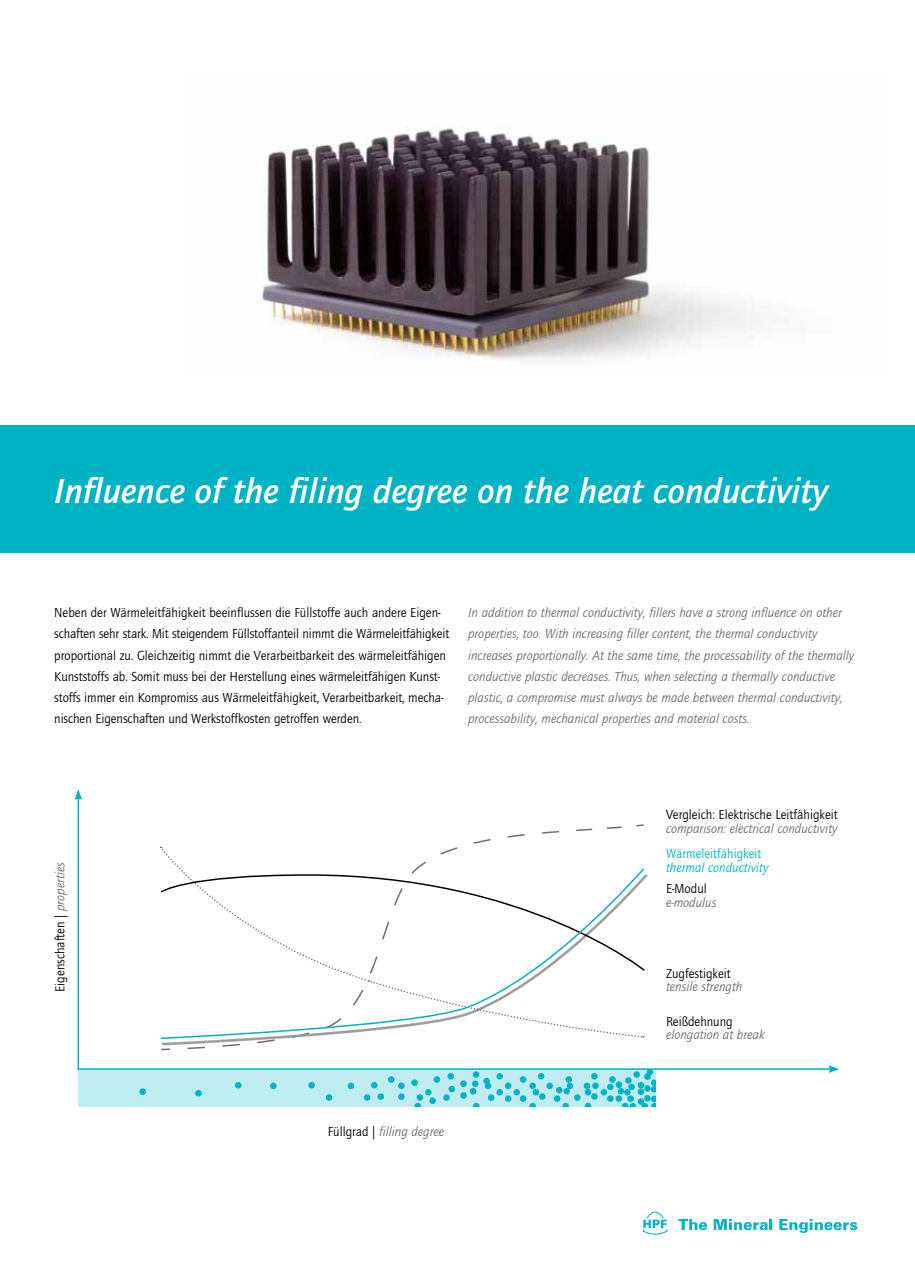
<style>
.page{position:relative;width:915px;height:1285px;background:#fff}
.page>*{position:absolute;margin:0;border:0;box-sizing:border-box;transform-origin:0 0}
.t1{font:italic 500 36px "Quay Sans ITC Std";color:#fff}
.t2{font:13.5px/21.3px "Quay Sans ITC Std";letter-spacing:-.005em;color:#000}
.t3{font:italic 13.5px/21.3px "Quay Sans ITC Std";color:#706f6f}
.t4{font:italic 13.5px "Quay Sans ITC Std";color:#00b3c4}
.t5{font:13.5px "Quay Sans ITC Std";color:#00b3c4}
.s1{font-style:italic;color:#706f6f}
.s2{font-style:normal;color:#000}
</style>
<div class="page">
<svg style="left:678px;top:1219px;width:28px;height:10px"></svg>
<svg style="left:713px;top:1219px;width:59px;height:10px"></svg>
<svg style="left:779px;top:1219px;width:78px;height:14px"></svg>
<svg style="left:643px;top:1211px;width:24px;height:23px"></svg>
<div style="left:78px;top:1069px;width:577px;height:37px;background:#bfecf0"></div>
<div style="left:472px;top:1071px;width:7px;height:6px;background:#00b3c4;border-radius:50%"></div>
<div style="left:483px;top:1077px;width:7px;height:6px;background:#00b3c4;border-radius:50%"></div>
<div style="left:615px;top:1081px;width:7px;height:6px;background:#00b3c4;border-radius:50%"></div>
<svg style="left:617px;top:1087px;width:7px;height:7px"></svg>
<div style="left:615px;top:1095px;width:7px;height:6px;background:#00b3c4;border-radius:50%"></div>
<svg style="left:607px;top:1095px;width:6px;height:6px"></svg>
<svg style="left:600px;top:1088px;width:7px;height:7px"></svg>
<svg style="left:607px;top:1083px;width:6px;height:6px"></svg>
<svg style="left:609px;top:1075px;width:6px;height:7px"></svg>
<div style="left:563px;top:1087px;width:6px;height:7px;background:#00b3c4;border-radius:50%"></div>
<div style="left:556px;top:1086px;width:6px;height:7px;background:#00b3c4;border-radius:50%"></div>
<div style="left:553px;top:1095px;width:7px;height:6px;background:#00b3c4;border-radius:50%"></div>
<svg style="left:539px;top:1092px;width:6px;height:7px"></svg>
<svg style="left:532px;top:1088px;width:7px;height:7px"></svg>
<svg style="left:546px;top:1082px;width:6px;height:6px"></svg>
<svg style="left:519px;top:1075px;width:7px;height:7px"></svg>
<svg style="left:537px;top:1072px;width:7px;height:7px"></svg>
<div style="left:519px;top:1095px;width:7px;height:6px;background:#00b3c4;border-radius:50%"></div>
<svg style="left:504px;top:1095px;width:7px;height:6px"></svg>
<svg style="left:496px;top:1088px;width:6px;height:7px"></svg>
<div style="left:484px;top:1082px;width:7px;height:6px;background:#00b3c4;border-radius:50%"></div>
<svg style="left:487px;top:1094px;width:7px;height:6px"></svg>
<svg style="left:469px;top:1087px;width:7px;height:7px"></svg>
<svg style="left:472px;top:1080px;width:6px;height:6px"></svg>
<svg style="left:460px;top:1080px;width:6px;height:6px"></svg>
<svg style="left:460px;top:1091px;width:6px;height:7px"></svg>
<svg style="left:443px;top:1094px;width:6px;height:6px"></svg>
<div style="left:448px;top:1085px;width:7px;height:7px;background:#00b3c4;border-radius:50%"></div>
<svg style="left:447px;top:1072px;width:7px;height:7px"></svg>
<svg style="left:433px;top:1075px;width:7px;height:7px"></svg>
<svg style="left:425px;top:1088px;width:6px;height:7px"></svg>
<div style="left:429px;top:1097px;width:7px;height:6px;background:#00b3c4;border-radius:50%"></div>
<svg style="left:414px;top:1102px;width:7px;height:4px"></svg>
<svg style="left:473px;top:1102px;width:6px;height:4px"></svg>
<svg style="left:529px;top:1102px;width:6px;height:4px"></svg>
<svg style="left:562px;top:1102px;width:6px;height:4px"></svg>
<svg style="left:621px;top:1071px;width:34px;height:35px"></svg>
<div style="left:416px;top:1094px;width:7px;height:6px;background:#00b3c4;border-radius:50%"></div>
<svg style="left:411px;top:1079px;width:6px;height:6px"></svg>
<div style="left:377px;top:1093px;width:7px;height:6px;background:#00b3c4;border-radius:50%"></div>
<svg style="left:371px;top:1081px;width:6px;height:7px"></svg>
<svg style="left:364px;top:1093px;width:6px;height:7px"></svg>
<div style="left:347px;top:1082px;width:7px;height:6px;background:#00b3c4;border-radius:50%"></div>
<svg style="left:326px;top:1093px;width:6px;height:7px"></svg>
<svg style="left:308px;top:1081px;width:7px;height:7px"></svg>
<svg style="left:270px;top:1082px;width:6px;height:6px"></svg>
<svg style="left:195px;top:1089px;width:7px;height:7px"></svg>
<svg style="left:235px;top:1081px;width:6px;height:7px"></svg>
<div style="left:139px;top:1088px;width:7px;height:6px;background:#00b3c4;border-radius:50%"></div>
<svg style="left:388px;top:1076px;width:16px;height:23px"></svg>
<svg style="left:513px;top:1088px;width:7px;height:7px"></svg>
<svg style="left:504px;top:1082px;width:7px;height:6px"></svg>
<svg style="left:496px;top:1072px;width:6px;height:7px"></svg>
<svg style="left:529px;top:1082px;width:6px;height:6px"></svg>
<div style="left:566px;top:1082px;width:7px;height:6px;background:#00b3c4;border-radius:50%"></div>
<svg style="left:565px;top:1075px;width:7px;height:7px"></svg>
<svg style="left:574px;top:1094px;width:17px;height:12px"></svg>
<svg style="left:584px;top:1088px;width:7px;height:7px"></svg>
<svg style="left:591px;top:1092px;width:6px;height:7px"></svg>
<svg style="left:592px;top:1082px;width:6px;height:6px"></svg>
<div style="left:583px;top:1082px;width:7px;height:6px;background:#00b3c4;border-radius:50%"></div>
<svg style="left:591px;top:1072px;width:6px;height:7px"></svg>
<svg style="left:77px;top:799px;width:751px;height:271px"></svg>
<svg style="left:74px;top:789px;width:8px;height:10px"></svg>
<svg style="left:828px;top:1065px;width:10px;height:7px"></svg>
<svg style="left:160px;top:824px;width:483px;height:225px"></svg>
<div style="left:0;top:425px;width:914px;height:128px;background:#00b3c4"></div>
<img style="left:262px;top:128px;width:484px;height:233px">
<svg style="left:159px;top:867px;width:486px;height:172px"></svg>
<h1 class="t1" style="left:54px;top:470px;width:774px">Influence of the filing degree on the heat conductivity</h1>
<p class="t2" style="left:54px;top:602px;width:396px">Neben der Wärmeleitfähigkeit beeinflussen die Füllstoffe auch andere Eigen&shy;schaften sehr stark. Mit steigendem Füllstoffanteil nimmt die Wärmeleitfähigkeit proportional zu. Gleichzeitig nimmt die Verarbeitbarkeit des wärmeleitfähigen Kunststoffs ab. Somit muss bei der Herstellung eines wärmeleitfähigen Kunst&shy;stoffs immer ein Kompromiss aus Wärmeleitfähigkeit, Verarbeitbarkeit, mecha&shy;nischen Eigenschaften und Werkstoffkosten getroffen werden.</p>
<p class="t3" style="left:468px;top:602px;width:387px">In addition to thermal conductivity, fillers have a strong influence on other properties, too. With increasing filler content, the thermal conductivity increases proportionally. At the same time, the processability of the thermally conductive plastic decreases. Thus, when selecting a thermally conductive plastic, a compromise must always be made between thermal conductivity, processability, mechanical properties and material costs.</p>
<p class="t2" style="left:50px;top:991px;width:131px;rotate:-90deg">Eigenschaften | <span class="s1">properties</span></p>
<p class="t3" style="left:327px;top:1120px;width:118px"><span class="s2">Füllgrad |</span> filling degree</p>
<p class="t2" style="left:665px;top:804px;width:173px">Vergleich: Elektrische Leitfähigkeit</p>
<p class="t3" style="left:665px;top:817px;width:173px">comparison: electrical conductivity</p>
<p class="t5" style="left:665px;top:846px;width:97px">Wärmeleitfähigkeit</p>
<p class="t4" style="left:665px;top:859px;width:104px">thermal conductivity</p>
<p class="t2" style="left:665px;top:878px;width:42px">E-Modul</p>
<p class="t3" style="left:665px;top:891px;width:52px">e-modulus</p>
<p class="t2" style="left:665px;top:962px;width:66px">Zugfestigkeit</p>
<p class="t3" style="left:665px;top:976px;width:78px">tensile strength</p>
<p class="t2" style="left:665px;top:1010px;width:68px">Reißdehnung</p>
<p class="t3" style="left:665px;top:1024px;width:100px">elongation at break</p>
</div>
